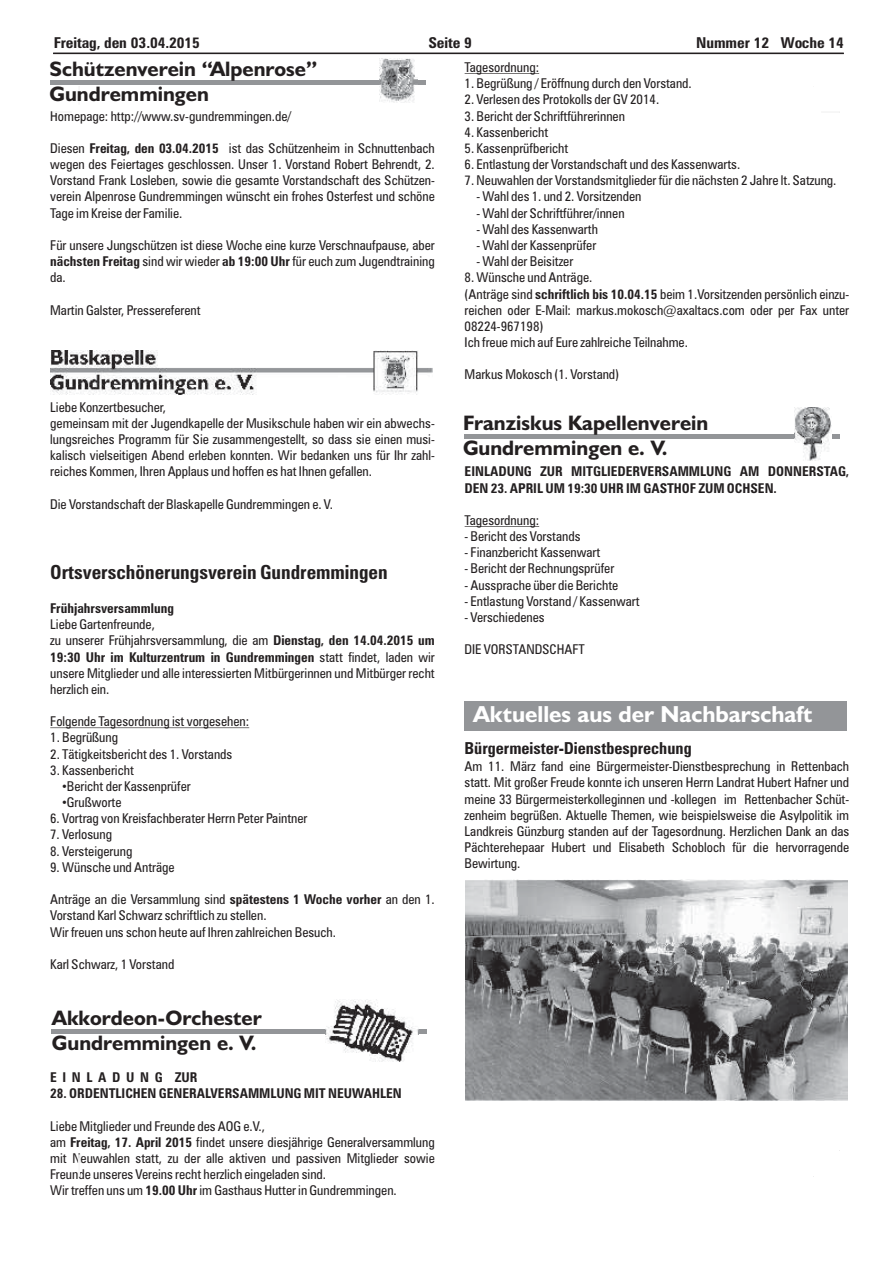
<style>
.page{position:relative;width:893px;height:1263px;background:#fff}
.page>*{position:absolute;margin:0;border:0;box-sizing:border-box;transform-origin:0 0}
.t1{font:700 24px "Humanist 521 BT";color:#fff}
.t2{font:700 23.25px "Humanist 521 BT";color:#fff}
.t3{font:700 21px/25.2px "Humanist 521 BT";color:#231f20}
.t4{font:700 condensed 19.5px "Zurich BT";color:#231f20}
.t5{font:700 condensed 16.5px "Zurich BT";color:#231f20}
.t6{font:700 condensed 15px "Zurich BT";letter-spacing:-.005em;color:#231f20;scale:1.04 1}
.t7{font:condensed 13.5px/16.2px "Zurich BT";color:#231f20}
.t8{font:700 condensed 13.5px/16.2px "Zurich BT";color:#231f20}
.s1{font-weight:700}
.s2{font-family:"Arial";font-stretch:normal}
</style>
<div class="page">
<hr style="left:53px;top:53px;width:791px;height:1px;background:#231f20">
<hr style="left:50px;top:728px;width:199px;height:1px;background:#231f20">
<hr style="left:465px;top:73px;width:74px;height:1px;background:#231f20">
<hr style="left:465px;top:526px;width:74px;height:1px;background:#231f20">
<hr style="left:50px;top:80px;width:375px;height:4px;background:#939598">
<img style="left:380px;top:58px;width:38px;height:45px">
<img style="left:50px;top:351px;width:383px;height:44px">
<hr style="left:51px;top:1029px;width:376px;height:4px;background:#939598">
<img style="left:325px;top:999px;width:94px;height:63px">
<hr style="left:463px;top:434px;width:376px;height:4px;background:#939598">
<img style="left:795px;top:407px;width:37px;height:54px">
<div style="left:465px;top:701px;width:382px;height:30px;background:#939598"></div>
<img style="left:465px;top:879px;width:383px;height:221px">
<p class="t6" style="left:54px;top:37px;width:142px">Freitag, den 03.04.2015</p>
<p class="t6" style="left:428px;top:37px;width:43px">Seite 9</p>
<p class="t6" style="left:696px;top:37px;width:144px">Nummer 12 Woche 14</p>
<p class="t7" style="left:465px;top:60px;width:76px">Tagesordnung:</p>
<p class="t7" style="left:465px;top:77px;width:229px">1. Begrüßung / Eröffnung durch den Vorstand.</p>
<p class="t7" style="left:465px;top:93px;width:196px">2. Verlesen des Protokolls der GV 2014.</p>
<p class="t7" style="left:50px;top:109px;width:242px">Homepage: http://www.sv-gundremmingen.de/</p>
<p class="t7" style="left:465px;top:109px;width:162px">3. Bericht der Schriftführerinnen</p>
<p class="t7" style="left:465px;top:125px;width:85px">4. Kassenbericht</p>
<p class="t7" style="left:50px;top:141px;width:386px">Diesen <span class="s1">Freitag, den 03.04.2015</span> ist das Schützenheim in Schnuttenbach</p>
<p class="t7" style="left:465px;top:141px;width:105px">5. Kassenprüfbericht</p>
<p class="t7" style="left:50px;top:157px;width:386px">wegen des Feiertages geschlossen. Unser 1. Vorstand Robert Behrendt, 2.</p>
<p class="t7" style="left:465px;top:157px;width:277px">6. Entlastung der Vorstandschaft und des Kassenwarts.</p>
<p class="t7" style="left:50px;top:174px;width:386px">Vorstand Frank Losleben, sowie die gesamte Vorstandschaft des Schützen-</p>
<p class="t7" style="left:465px;top:174px;width:373px">7. Neuwahlen der Vorstandsmitglieder für die nächsten 2 Jahre lt. Satzung.</p>
<p class="t7" style="left:50px;top:190px;width:386px">verein Alpenrose Gundremmingen wünscht ein frohes Osterfest und schöne</p>
<p class="t7" style="left:477px;top:190px;width:166px">- Wahl des 1. und 2. Vorsitzenden</p>
<p class="t7" style="left:50px;top:206px;width:134px">Tage im Kreise der Familie.</p>
<p class="t7" style="left:477px;top:206px;width:149px">- Wahl der Schriftführer/innen</p>
<p class="t7" style="left:477px;top:222px;width:123px">- Wahl des Kassenwarth</p>
<p class="t7" style="left:50px;top:238px;width:386px">Für unsere Jungschützen ist diese Woche eine kurze Verschnaufpause, aber</p>
<p class="t7" style="left:477px;top:238px;width:121px">- Wahl der Kassenprüfer</p>
<p class="t7" style="left:50px;top:255px;width:386px"><span class="s1">nächsten Freitag</span> sind wir wieder <span class="s1">ab 19:00 Uhr</span> für euch zum Jugendtraining</p>
<p class="t7" style="left:477px;top:255px;width:98px">- Wahl der Beisitzer</p>
<p class="t7" style="left:50px;top:271px;width:17px">da.</p>
<p class="t7" style="left:465px;top:271px;width:386px">8. Wünsche und Anträge.<br>(Anträge sind <span class="s1">schriftlich bis 10.04.15</span> beim 1.Vorsitzenden persönlich einzu-</p>
<p class="t7" style="left:50px;top:303px;width:152px">Martin Galster, Pressereferent</p>
<p class="t7" style="left:465px;top:303px;width:386px">reichen oder E-Mail: markus.mokosch@axaltacs.com oder per Fax unter<br>08224-967198)<br>Ich freue mich auf Eure zahlreiche Teilnahme.</p>
<p class="t7" style="left:465px;top:368px;width:156px">Markus Mokosch (1. Vorstand)</p>
<p class="t7" style="left:50px;top:400px;width:386px">Liebe Konzertbesucher,<br>gemeinsam mit der Jugendkapelle der Musikschule haben wir ein abwechs&shy;lungsreiches Programm für Sie zusammengestellt, so dass sie einen musi&shy;kalisch vielseitigen Abend erleben konnten. Wir bedanken uns für Ihr zahl&shy;reiches Kommen, Ihren Applaus und hoffen es hat Ihnen gefallen.</p>
<h3 class="t3" style="left:50px;top:59px;width:269px">Schützenverein “Alpenrose”<br>Gundremmingen</h3>
<h3 class="t3" style="left:463px;top:413px;width:247px">Franziskus Kapellenverein<br>Gundremmingen e. V.</h3>
<p class="t8" style="left:465px;top:465px;width:386px">EINLADUNG ZUR MITGLIEDERVERSAMMLUNG AM DONNERSTAG,<br>DEN 23. APRIL UM 19:30 UHR IM GASTHOF ZUM OCHSEN.</p>
<p class="t7" style="left:50px;top:497px;width:284px">Die Vorstandschaft der Blaskapelle Gundremmingen e. V.</p>
<h3 class="t4" style="left:50px;top:565px;width:339px">Ortsverschönerungsverein Gundremmingen</h3>
<p class="t8" style="left:50px;top:601px;width:125px">Frühjahrsversammlung</p>
<p class="t7" style="left:50px;top:618px;width:386px">Liebe Gartenfreunde,<br>zu unserer Frühjahrsversammlung, die am <span class="s1">Dienstag, den 14.04.2015 um</span></p>
<p class="t7" style="left:50px;top:650px;width:386px;text-align:justify"><span class="s1">19:30 Uhr im Kulturzentrum in Gundremmingen</span> statt findet, laden wir unsere Mitglieder und alle interessierten Mitbürgerinnen und Mitbürger recht herzlich ein.</p>
<p class="t7" style="left:50px;top:715px;width:200px">Folgende Tagesordnung ist vorgesehen:</p>
<p class="t7" style="left:50px;top:731px;width:69px">1. Begrüßung</p>
<p class="t7" style="left:50px;top:747px;width:184px">2. Tätigkeitsbericht des 1. Vorstands</p>
<p class="t7" style="left:50px;top:763px;width:85px">3. Kassenbericht</p>
<p class="t7" style="left:62px;top:779px;width:130px"><span class="s2">•</span>Bericht der Kassenprüfer</p>
<p class="t7" style="left:62px;top:795px;width:61px"><span class="s2">•</span>Grußworte</p>
<p class="t7" style="left:50px;top:812px;width:259px">6. Vortrag von Kreisfachberater Herrn Peter Paintner</p>
<p class="t7" style="left:50px;top:828px;width:63px">7. Verlosung</p>
<p class="t7" style="left:50px;top:844px;width:84px">8. Versteigerung</p>
<p class="t7" style="left:50px;top:860px;width:126px">9. Wünsche und Anträge</p>
<p class="t7" style="left:50px;top:893px;width:386px">Anträge an die Versammlung sind <span class="s1">spätestens 1 Woche vorher</span> an den 1.<br>Vorstand Karl Schwarz schriftlich zu stellen.<br>Wir freuen uns schon heute auf Ihren zahlreichen Besuch.</p>
<p class="t7" style="left:50px;top:957px;width:126px">Karl Schwarz, 1 Vorstand</p>
<h3 class="t3" style="left:52px;top:1007px;width:211px">Akkordeon-Orchester<br>Gundremmingen e. V.</h3>
<p class="t8" style="left:50px;top:1070px;width:149px">E I N L A D U N G ZUR</p>
<p class="t8" style="left:50px;top:1087px;width:353px">28. ORDENTLICHEN GENERALVERSAMMLUNG MIT NEUWAHLEN</p>
<p class="t7" style="left:50px;top:1119px;width:386px">Liebe Mitglieder und Freunde des AOG e.V.,<br>am <span class="s1">Freitag, 17. April 2015</span> findet unsere diesjährige Generalversammlung mit Neuwahlen statt, zu der alle aktiven und passiven Mitglieder sowie Freunde unseres Vereins recht herzlich eingeladen sind.<br>Wir treffen uns um <span class="s1">19.00 Uhr</span> im Gasthaus Hutter in Gundremmingen.</p>
<p class="t7" style="left:465px;top:513px;width:76px">Tagesordnung:</p>
<p class="t7" style="left:465px;top:530px;width:117px">- Bericht des Vorstands</p>
<p class="t7" style="left:465px;top:546px;width:137px">- Finanzbericht Kassenwart</p>
<p class="t7" style="left:465px;top:562px;width:151px">- Bericht der Rechnungsprüfer</p>
<p class="t7" style="left:465px;top:578px;width:155px">- Aussprache über die Berichte</p>
<p class="t7" style="left:465px;top:594px;width:176px">- Entlastung Vorstand / Kassenwart</p>
<p class="t7" style="left:465px;top:610px;width:82px">- Verschiedenes</p>
<p class="t7" style="left:465px;top:643px;width:122px">DIE VORSTANDSCHAFT</p>
<h1 class="t1" style="left:473px;top:706px;width:209px">Vereinsnachrichten</h1>
<h2 class="t2" style="left:473px;top:706px;width:341px">Aktuelles aus der Nachbarschaft</h2>
<p class="t5" style="left:464px;top:742px;width:229px">Bürgermeister-Dienstbesprechung</p>
<p class="t7" style="left:465px;top:760px;width:386px">Am 11. März fand eine Bürgermeister-Dienstbesprechung in Rettenbach</p>
<p class="t7" style="left:465px;top:776px;width:386px">statt. Mit großer Freude konnte ich unseren Herrn Landrat Hubert Hafner und</p>
<p class="t7" style="left:464px;top:792px;width:386px">meine 33 Bürgermeisterkolleginnen und -kollegen im Rettenbacher Schüt-</p>
<p class="t7" style="left:464px;top:808px;width:386px">zenheim begrüßen. Aktuelle Themen, wie beispielsweise die Asylpolitik im</p>
<p class="t7" style="left:464px;top:824px;width:386px">Landkreis Günzburg standen auf der Tagesordnung. Herzlichen Dank an das</p>
<p class="t7" style="left:464px;top:840px;width:386px">Pächterehepaar Hubert und Elisabeth Schobloch für die hervorragende</p>
<p class="t7" style="left:464px;top:857px;width:57px">Bewirtung.</p>
</div>
